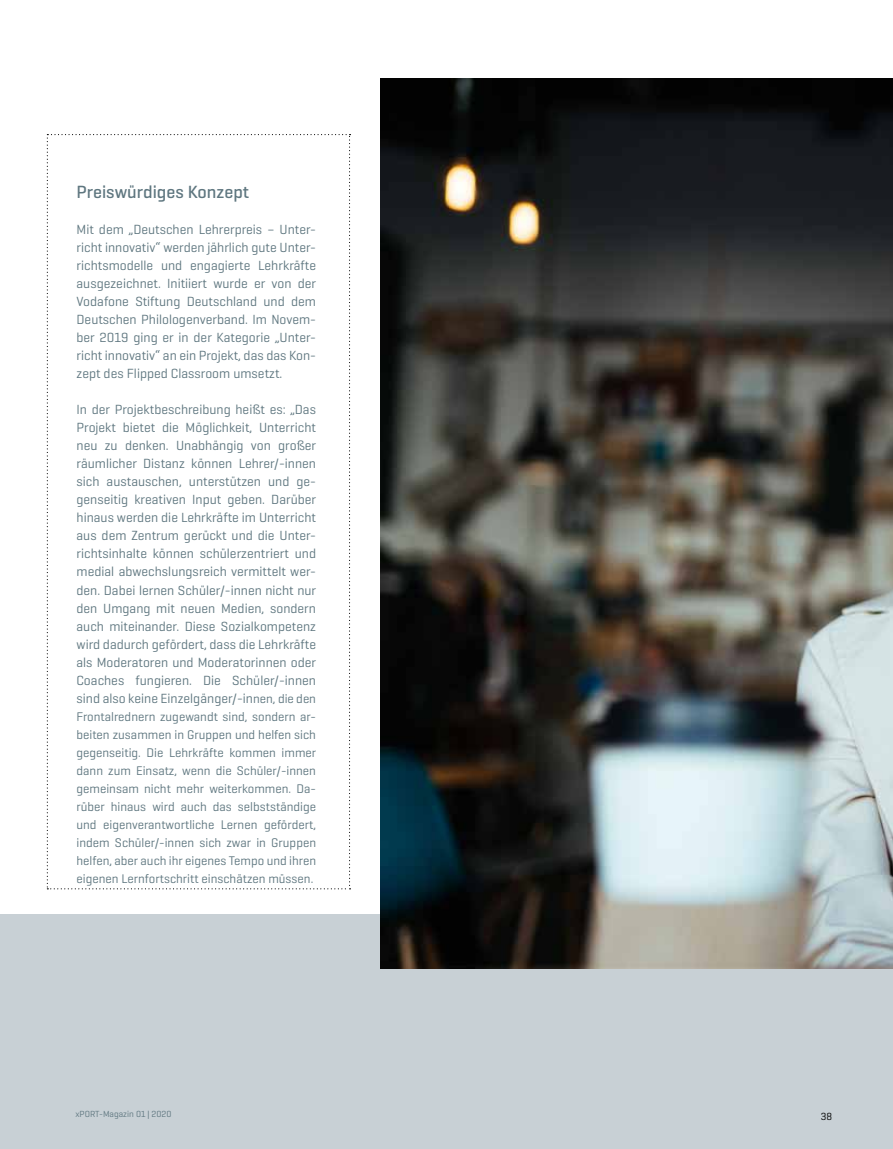
<style>
.page{position:relative;width:893px;height:1149px;background:#fff}
.page>*{position:absolute;margin:0;border:0;box-sizing:border-box;transform-origin:0 0}
.t1{font:500 18px "Geogrotesque";color:#5e767f}
.t2{font:13.5px/18px "Geogrotesque";color:#5e767f;text-align:justify}
.t3{font:12.75px/18px "Geogrotesque";color:#5e767f;text-align:justify}
.t4{font:10.5px "Geogrotesque";color:#000}
.t5{font:9px "Geogrotesque";color:#5e767f}
.s1{font-size:12.75px}
</style>
<div class="page">
<div style="left:0;top:914px;width:893px;height:234px;background:#c8d0d5"></div>
<img style="left:380px;top:79px;width:513px;height:888px">
<svg style="left:47px;top:134px;width:304px;height:755px"></svg>
<p class="t1" style="left:77px;top:181px;width:174px">Preiswürdiges Konzept</p>
<p class="t2" style="left:77px;top:220px;width:241px">Mit dem „Deutschen Lehrerpreis – Unter&shy;richt innovativ“ werden jährlich gute Unter&shy;richtsmodelle und engagierte Lehrkräfte ausgezeichnet. Initiiert wurde er von der Vodafone Stiftung Deutschland und dem Deutschen Philologenverband. Im Novem&shy;ber 2019 ging er in der Kategorie „Unter&shy;richt innovativ“ an ein Projekt, das das Kon&shy;zept des Flipped Classroom umsetzt.</p>
<p class="t2" style="left:77px;top:400px;width:241px">In der Projektbeschreibung heißt es: „Das Projekt bietet die Möglichkeit, Unterricht neu zu denken. Unabhängig von großer räumlicher Distanz können Lehrer/-innen sich austauschen, unterstützen und ge&shy;genseitig kreativen Input geben. Darüber hinaus werden die Lehrkräfte im Unterricht aus dem Zentrum gerückt und die Unter&shy;richtsinhalte können schülerzentriert und medial abwechslungsreich vermittelt wer&shy;den. Dabei lernen Schüler/-innen nicht nur den Umgang mit neuen Medien, sondern auch miteinander. Diese Sozialkompetenz wird dadurch gefördert, dass die Lehrkräfte als Moderatoren und Moderatorinnen oder Coaches fungieren. Die Schüler/-innen sind also keine Einzelgänger/-in<span class="s1">nen, die den</span></p>
<p class="t3" style="left:77px;top:706px;width:241px">Frontalrednern zugewandt sind, sondern ar&shy;beiten zusammen in Gruppen und helfen sich gegenseitig. Die Lehrkräfte kommen immer dann zum Einsatz, wenn die Schüler/-innen gemeinsam nicht mehr weiterkommen. Da&shy;rüber hinaus wird auch das selbstständige und eigenverantwortliche Lernen gefördert, indem Schüler/-innen sich zwar in Gruppen helfen, aber auch ihr eigenes Tempo und ihren eigenen Lernfortschritt einschätzen müssen.</p>
<p class="t5" style="left:75px;top:1108px;width:98px">xPORT-Magazin 01 | 2020</p>
<p class="t4" style="left:821px;top:1109px;width:13px">38</p>
</div>
